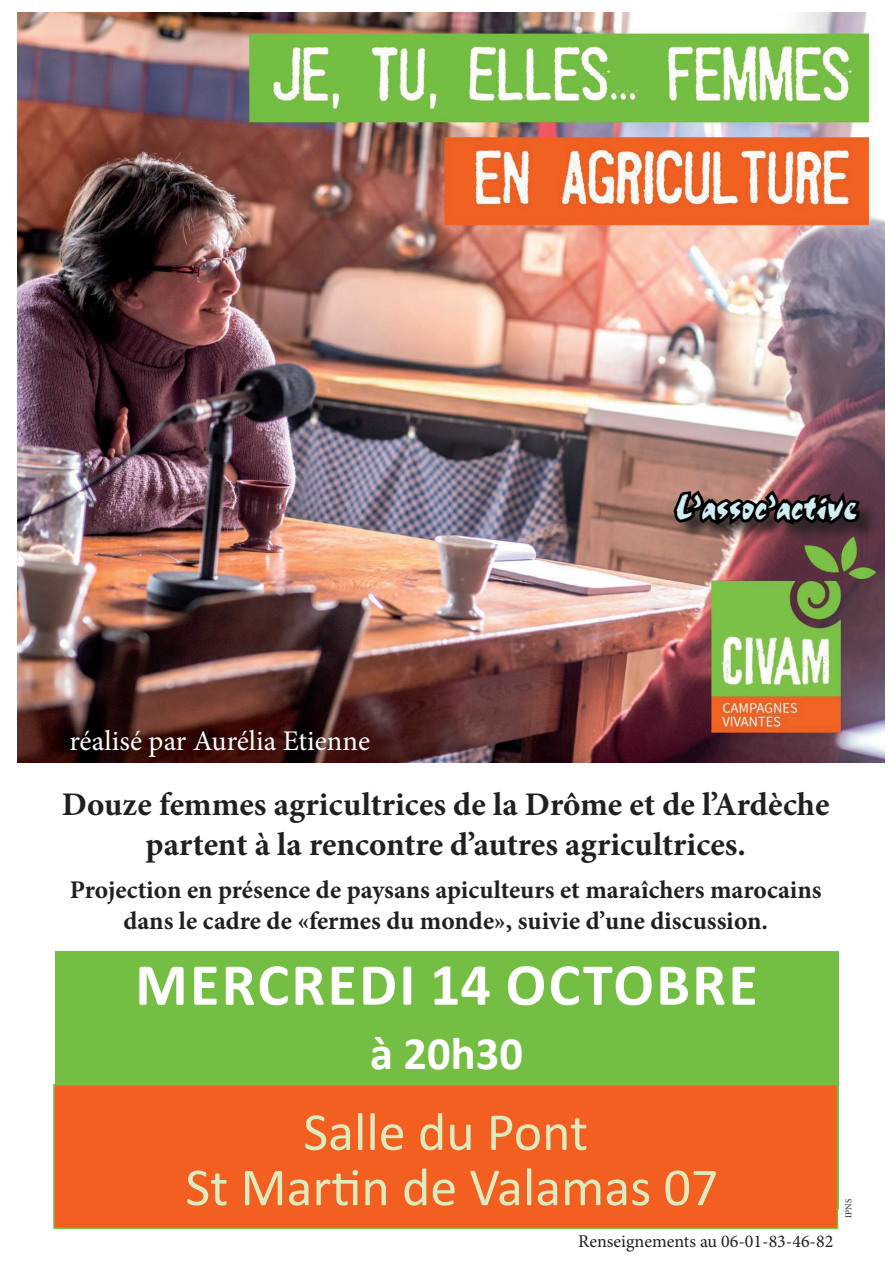
<style>
.page{position:relative;width:893px;height:1263px;background:#fff}
.page>*{position:absolute;margin:0;border:0;box-sizing:border-box;transform-origin:0 0}
.t1{font:700 60px "Calibri";letter-spacing:.04em;color:#fff}
.t2{font:54px/55.2px "Calibri";color:#deebbe;text-align:center}
.t3{font:700 46.5px "Calibri";color:#fff}
.t4{font:34.5px "Cezanne";color:#d1edf4}
.t5{font:700 33px/39.6px "Minion Pro";color:#231f20;text-align:center}
.t6{font:28.5px "Minion Pro";color:#fff}
.t7{font:700 25.5px/30.6px "Minion Pro";color:#231f20;text-align:center}
.t8{font:18px "Minion Pro";color:#231f20}
.t9{font:9px "Minion Pro";color:#231f20}
</style>
<div class="page">
<div style="left:55px;top:951px;width:783px;height:257px;background:#74bf43"></div>
<img style="left:17px;top:13px;width:867px;height:749px">
<div style="left:677px;top:493px;width:201px;height:49px;background:#231f20;opacity:.75"></div>
<svg style="left:670px;top:479px;width:193px;height:52px;background:#4f3536"></svg>
<div style="left:54px;top:1085px;width:783px;height:143px;background:#f25f21"></div>
<div style="left:53px;top:1084px;width:785px;height:145px;border:2px solid #74bf43"></div>
<p class="t6" style="left:69px;top:722px;width:302px">réalisé par Aurélia Etienne</p>
<h3 class="t4" style="left:676px;top:488px;width:183px">L’assoc’active</h3>
<p class="t5" style="left:62px;top:784px;width:769px">Douze femmes agricultrices de la Drôme et de l’Ardèche partent à la rencontre d’autres agricultrices.</p>
<p class="t7" style="left:70px;top:874px;width:753px">Projection en présence de paysans apiculteurs et maraîchers marocains dans le cadre de «fermes du monde», suivie d’une discussion.</p>
<h1 class="t1" style="left:135px;top:946px;width:624px">MERCREDI 14 OCTOBRE</h1>
<h3 class="t3" style="left:370px;top:1023px;width:154px">À 20H30</h3>
<h2 class="t2" style="left:186px;top:1096px;width:534px">Salle du Pont<br>St Martin de Valamas 07</h2>
<h2 class="t2" style="left:185px;top:1104px;width:534px">Salle du Pont<br>St Martin de Valamas 07</h2>
<p class="t8" style="left:578px;top:1229px;width:256px">Renseignements au 06-01-83-46-82</p>
<p class="t9" style="left:842px;top:1218px;width:21px;rotate:-90deg">IPNS</p>
</div>
